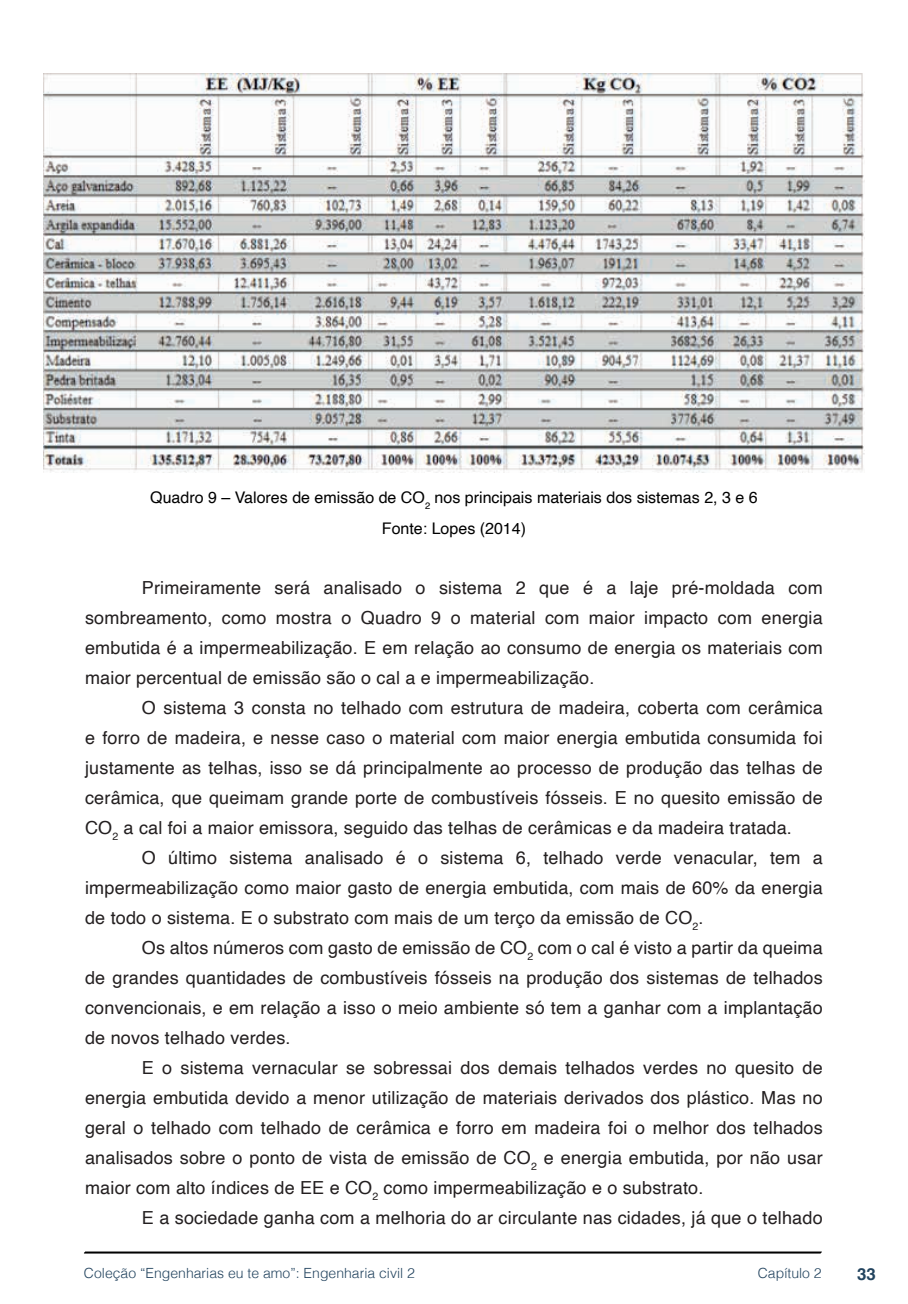
<style>
.page{position:relative;width:908px;height:1304px;background:#fff}
.page>*{position:absolute;margin:0;border:0;box-sizing:border-box;transform-origin:0 0}
.t1{font:18px/30px "Helvetica";letter-spacing:.01em;color:#231f20;text-align:justify}
.t2{font:700 16.8px "Helvetica";color:#23445f}
.t3{font:16px/30.6px "Helvetica";color:#000;text-align:center}
.t4{font:300 14px "Helvetica";color:#23445f}
</style>
<div class="page">
<svg style="left:84px;top:1251px;width:737px;height:3px;background:#515151"></svg>
<img style="left:43px;top:74px;width:821px;height:399px">
<p class="t3" style="left:150px;top:483px;width:608px">Quadro 9 – Valores de emissão de CO<sub>2</sub> nos principais materiais dos sistemas 2, 3 e 6<br>Fonte: Lopes (2014)</p>
<p class="t1" style="left:85px;top:573px;width:738px;text-indent:57px">Primeiramente será analisado o sistema 2 que é a laje pré-moldada com sombreamento, como mostra o Quadro 9 o material com maior impacto com energia embutida é a impermeabilização. E em relação ao consumo de energia os materiais com maior percentual de emissão são o cal a e impermeabilização.</p>
<p class="t1" style="left:85px;top:693px;width:738px;text-indent:57px">O sistema 3 consta no telhado com estrutura de madeira, coberta com cerâmica e forro de madeira, e nesse caso o material com maior energia embutida consumida foi justamente as telhas, isso se dá principalmente ao processo de produção das telhas de cerâmica, que queimam grande porte de combustíveis fósseis. E no quesito emissão de CO<sub>2</sub> a cal foi a maior emissora, seguido das telhas de cerâmicas e da madeira tratada.</p>
<p class="t1" style="left:85px;top:843px;width:738px;text-indent:57px">O último sistema analisado é o sistema 6, telhado verde venacular, tem a impermeabilização como maior gasto de energia embutida, com mais de 60% da energia de todo o sistema. E o substrato com mais de um terço da emissão de CO<sub>2</sub>.</p>
<p class="t1" style="left:85px;top:933px;width:738px;text-indent:57px">Os altos números com gasto de emissão de CO<sub>2</sub> com o cal é visto a partir da queima de grandes quantidades de combustíveis fósseis na produção dos sistemas de telhados convencionais, e em relação a isso o meio ambiente só tem a ganhar com a implantação de novos telhado verdes.</p>
<p class="t1" style="left:85px;top:1053px;width:738px;text-indent:57px">E o sistema vernacular se sobressai dos demais telhados verdes no quesito de energia embutida devido a menor utilização de materiais derivados dos plástico. Mas no geral o telhado com telhado de cerâmica e forro em madeira foi o melhor dos telhados analisados sobre o ponto de vista de emissão de CO<sub>2</sub> e energia embutida, por não usar maior com alto índices de EE e CO<sub>2</sub> como impermeabilização e o substrato.</p>
<p class="t1" style="left:142px;top:1203px;width:682px">E a sociedade ganha com a melhoria do ar circulante nas cidades, já que o telhado</p>
<p class="t4" style="left:84px;top:1261px;width:332px">Coleção “Engenharias eu te amo”: Engenharia civil 2</p>
<p class="t4" style="left:757px;top:1261px;width:65px">Capítulo 2</p>
<p class="t2" style="left:856px;top:1264px;width:20px">33</p>
</div>
